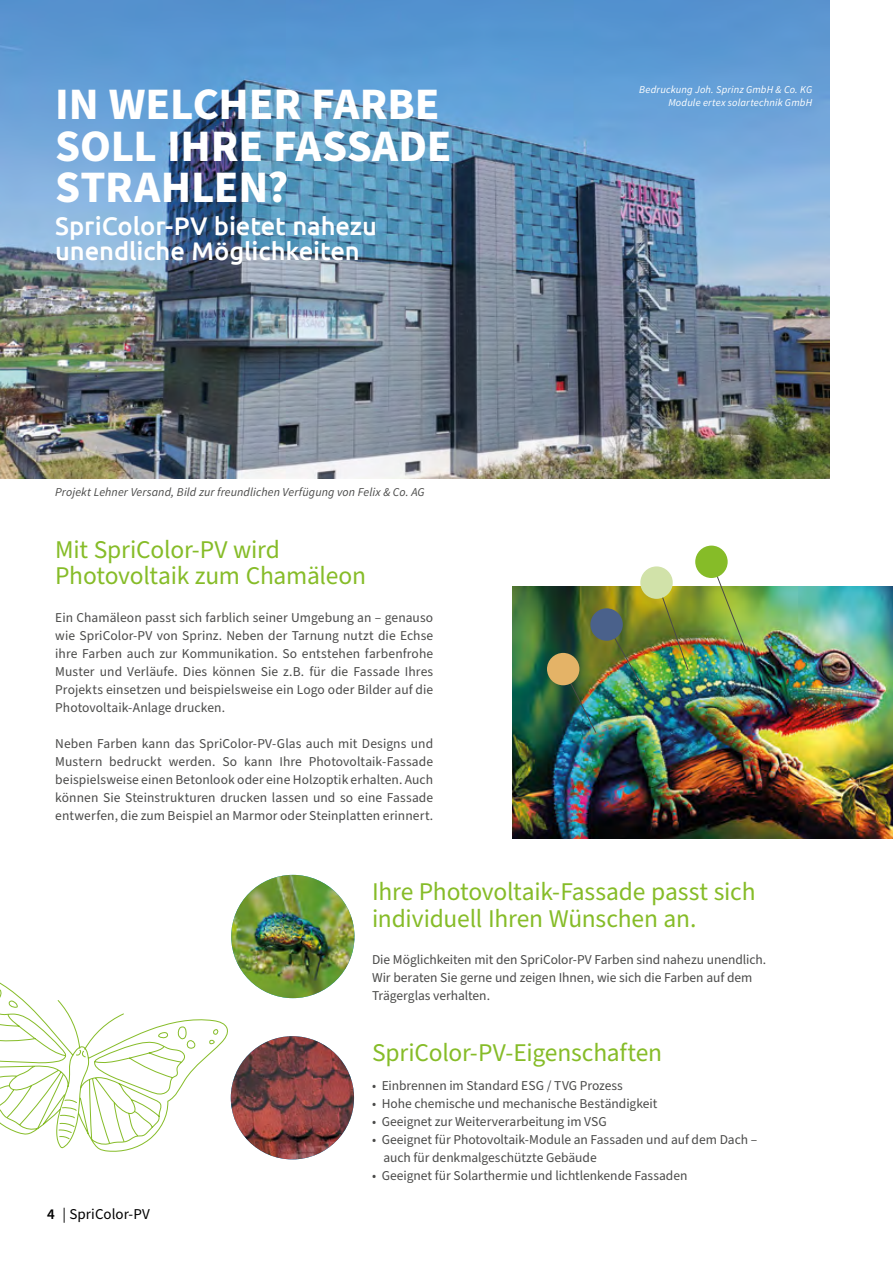
<style>
.page{position:relative;width:893px;height:1263px;background:#fff}
.page>*{position:absolute;margin:0;border:0;box-sizing:border-box;transform-origin:0 0}
.t1{font:700 45px/42px "Source Sans Pro";letter-spacing:-.005em;color:#fff}
.t2{font:25.5px/25.5px "Source Sans Pro";letter-spacing:-.01em;color:#86bc28}
.t3{font:500 25.5px/25.5px "Ubuntu";letter-spacing:-.005em;color:#fff}
.t4{font:15px "Source Sans Pro";letter-spacing:.005em;color:#000}
.t5{font:13.5px/18px "Source Sans Pro";color:#4a4a49;text-align:justify}
.t6{font:italic 12px "Source Sans Pro";letter-spacing:.01em;color:#4a4a49}
.t7{font:italic 10.5px/13.2px "Source Sans Pro";letter-spacing:.015em;color:#fff;text-align:right}
.s1{font-weight:600}
</style>
<div class="page">
<img style="left:0;top:0;width:829px;height:478px">
<img style="left:231px;top:875px;width:123px;height:123px;border-radius:62px">
<img style="left:231px;top:1036px;width:123px;height:123px;border-radius:62px">
<svg style="left:0;top:982px;width:228px;height:170px"></svg>
<img style="left:512px;top:586px;width:381px;height:252px">
<img style="left:711px;top:570px;width:40px;height:93px">
<img style="left:657px;top:586px;width:32px;height:85px">
<img style="left:606px;top:623px;width:42px;height:72px">
<img style="left:562px;top:667px;width:35px;height:67px">
<div style="left:640px;top:566px;width:33px;height:33px;background:#d1e2a9;border-radius:50%"></div>
<div style="left:590px;top:608px;width:33px;height:33px;background:#4a618b;border-radius:50%"></div>
<div style="left:547px;top:653px;width:32px;height:32px;background:#e4b367;border-radius:50%"></div>
<div style="left:695px;top:546px;width:33px;height:32px;background:#86bc28;border-radius:50%"></div>
<h1 class="t1" style="left:55px;top:84px;width:398px">IN WELCHER FARBE<br>SOLL IHRE FASSADE<br>STRAHLEN?</h1>
<h2 class="t3" style="left:55px;top:212px;width:323px">SpriColor-PV bietet nahezu unendliche Möglichkeiten</h2>
<p class="t6" style="left:55px;top:484px;width:371px">Projekt Lehner Versand, Bild zur freundlichen Verfügung von Felix &amp; Co. AG</p>
<h2 class="t2" style="left:55px;top:538px;width:312px">Mit SpriColor-PV wird<br>Photovoltaik zum Chamäleon</h2>
<p class="t5" style="left:55px;top:609px;width:379px">Ein Chamäleon passt sich farblich seiner Umgebung an – genauso wie SpriColor-PV von Sprinz. Neben der Tarnung nutzt die Echse ihre Farben auch zur Kommunikation. So entstehen farbenfrohe Muster und Verläufe. Dies können Sie z.B. für die Fassade Ihres Projekts einsetzen und beispielsweise ein Logo oder Bilder auf die Photovoltaik-Anlage drucken.</p>
<p class="t5" style="left:55px;top:735px;width:379px">Neben Farben kann das SpriColor-PV-Glas auch mit Designs und Mustern bedruckt werden. So kann Ihre Photovoltaik-Fassade beispielsweise einen Betonlook oder eine Holzoptik erhalten. Auch können Sie Steinstrukturen drucken lassen und so eine Fassade entwerfen, die zum Beispiel an Marmor oder Steinplatten erinnert.</p>
<p class="t7" style="left:639px;top:83px;width:174px">Bedruckung Joh. Sprinz GmbH &amp; Co. KG<br>Module ertex solartechnik GmbH</p>
<h2 class="t2" style="left:372px;top:879px;width:385px;line-height:27px">Ihre Photovoltaik-Fassade passt sich individuell Ihren Wünschen an.</h2>
<p class="t5" style="left:372px;top:951px;width:396px;text-align:left">Die Möglichkeiten mit den SpriColor-PV Farben sind nahezu unendlich.<br>Wir beraten Sie gerne und zeigen Ihnen, wie sich die Farben auf dem<br>Trägerglas verhalten.</p>
<h2 class="t2" style="left:372px;top:1040px;width:292px">SpriColor-PV-Eigenschaften</h2>
<p class="t4" style="left:47px;top:1204px;width:104px"><span class="s1">4</span> | SpriColor-PV</p>
<p class="t5" style="left:372px;top:1077px;width:252px">• Einbrennen im Standard ESG / TVG Prozess</p>
<p class="t5" style="left:372px;top:1095px;width:287px">• Hohe chemische und mechanische Beständigkeit</p>
<p class="t5" style="left:372px;top:1113px;width:236px">• Geeignet zur Weiterverarbeitung im VSG</p>
<p class="t5" style="left:383px;top:1131px;width:375px;text-indent:-11px">• Geeignet für Photovoltaik-Module an Fassaden und auf dem Dach – auch für denkmalgeschützte Gebäude</p>
<p class="t5" style="left:372px;top:1167px;width:317px">• Geeignet für Solarthermie und lichtlenkende Fassaden</p>
</div>
